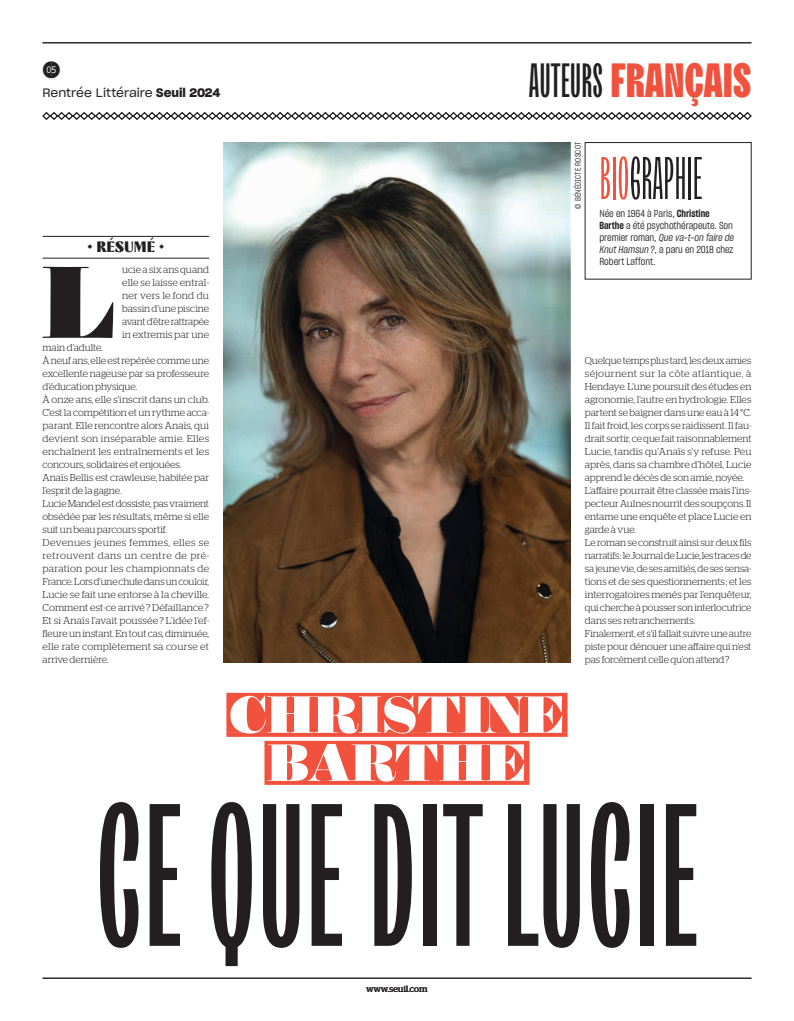
<style>
.page{position:relative;width:794px;height:1021px;background:#fff}
.page>*{position:absolute;margin:0;border:0;box-sizing:border-box;transform-origin:0 0}
.t1{font:500 202.4px "TT Trailers";color:#231f20}
.TEXTE_COURANT_STAG{font:116.7px "Obsidian Background";color:#231f20}
.t2{font:60px "Obsidian Background";color:#fff}
.t3{font:300 60px "TT Trailers";color:#231f20}
.t4{font:900 48px "TT Trailers";color:#f0523e}
.t5{font:18px "Whitney Index Black Round Lt 2";color:#231f20}
.t6{font:900 15px "TT Nooks Script";color:#231f20}
.t7{font:12px "Sharp Grotesk Book 20";letter-spacing:-.005em;color:#231f20}
.TEXTE_COURANT_STAG-2{font:300 10px/13px "Stag";color:#231f20;text-align:justify}
.BIO{font:10px/12px "Sharp Grotesk Book 15";letter-spacing:-.005em;color:#231f20}
.t8{font:9px "Stag";color:#231f20}
.t9{font:8px "Sharp Grotesk Book 15";letter-spacing:.025em;color:#231f20}
.s1{font-family:"Sharp Grotesk Semi Bold 20"}
.s2{font-size:20px}
.s3{font-weight:500;color:#231f20}
.s4{color:#f0523e}
.s5{font-family:"Sharp Grotesk Semi Bold 15"}
.s6{font-family:"Sharp Grotesk Book Italic 15"}
</style>
<div class="page">
<hr style="left:43px;top:43px;width:708px;height:1px;background:#231f20">
<svg style="left:42px;top:112px;width:710px;height:8px"></svg>
<hr style="left:43px;top:977px;width:708px;height:1px;background:#231f20">
<img style="left:223px;top:142px;width:347px;height:521px">
<hr style="left:43px;top:236px;width:166px;height:1px;background:#231f20">
<hr style="left:43px;top:258px;width:166px;height:1px;background:#231f20">
<div style="left:226px;top:692px;width:341px;height:40px;background:#f0523e"></div>
<svg style="left:226px;top:732px;width:341px;height:4px"></svg>
<div style="left:264px;top:740px;width:265px;height:40px;background:#f0523e"></div>
<svg style="left:264px;top:780px;width:265px;height:4px"></svg>
<p class="t5" style="left:43px;top:61px;width:20px">)5</p>
<p class="t7" style="left:43px;top:83px;width:179px">Rentrée Littéraire <span class="s1">Seuil 2024</span></p>
<p class="t6" style="left:87px;top:237px;width:79px"><span class="s2">˙</span> RÉSUMÉ <span class="s2">˙</span></p>
<p class="TEXTE_COURANT_STAG" style="left:42px;top:240px;width:76px">L</p>
<p class="TEXTE_COURANT_STAG-2" style="left:122px;top:262px;width:88px">ucie a six ans quand elle se laisse entraî&shy;ner vers le fond du bassin d’une piscine avant d’être rattrapée in extremis par une</p>
<p class="TEXTE_COURANT_STAG-2" style="left:43px;top:340px;width:62px">main d’adulte.</p>
<p class="TEXTE_COURANT_STAG-2" style="left:43px;top:353px;width:168px">À neuf ans, elle est repérée comme une excellente nageuse par sa professeure d’éducation physique.</p>
<p class="TEXTE_COURANT_STAG-2" style="left:43px;top:392px;width:168px">À onze ans, elle s’inscrit dans un club.<br>C’est la compétition et un rythme acca&shy;parant. Elle rencontre alors Anaïs, qui devient son inséparable amie. Elles enchaînent les entraînements et les concours, solidaires et enjouées.</p>
<p class="TEXTE_COURANT_STAG-2" style="left:43px;top:470px;width:168px">Anaïs Bellis est crawleuse, habitée par l’esprit de la gagne.</p>
<p class="TEXTE_COURANT_STAG-2" style="left:43px;top:496px;width:168px">Lucie Mandel est dossiste, pas vraiment obsédée par les résultats, même si elle suit un beau parcours sportif.</p>
<p class="TEXTE_COURANT_STAG-2" style="left:43px;top:535px;width:168px">Devenues jeunes femmes, elles se retrouvent dans un centre de pré&shy;paration pour les championnats de France. Lors d’une chute dans un couloir, Lucie se fait une entorse à la cheville.<br>Comment est-ce arrivé ? Défaillance ?<br>Et si Anaïs l’avait poussée ? L’idée l’ef&shy;fleure un instant. En tout cas, diminuée, elle rate complètement sa course et arrive dernière.</p>
<h3 class="t4" style="left:529px;top:54px;width:224px"><span class="s3">AUTEURS</span> FRANÇAIS</h3>
<p class="t9" style="left:572px;top:208px;width:68px;rotate:-90deg">© BÉNÉDICTE ROSCOT</p>
<p class="t3" style="left:599px;top:146px;width:104px"><span class="s4">BIO</span>GRAPHIE</p>
<p class="BIO" style="left:599px;top:207px;width:136px">Née en 1964 à Paris, <span class="s5">Christine<br>Barthe</span> a été psychothérapeute. Son premier roman, <span class="s6">Que va-t-on faire de<br>Knut Hamsun?</span>, a paru en 2018 chez<br>Robert Laffont.</p>
<p class="TEXTE_COURANT_STAG-2" style="left:585px;top:353px;width:168px">Quelque temps plus tard, les deux amies séjournent sur la côte atlantique, à Hendaye. L’une poursuit des études en agronomie, l’autre en hydrologie. Elles partent se baigner dans une eau à 14 °C.<br>Il fait froid, les corps se raidissent. Il fau&shy;drait sortir, ce que fait raisonnablement Lucie, tandis qu’Anaïs s’y refuse. Peu après, dans sa chambre d’hôtel, Lucie apprend le décès de son amie, noyée.</p>
<p class="TEXTE_COURANT_STAG-2" style="left:585px;top:483px;width:168px">L’affaire pourrait être classée mais l’ins&shy;pecteur Aulnes nourrit des soupçons. Il entame une enquête et place Lucie en garde à vue.</p>
<p class="TEXTE_COURANT_STAG-2" style="left:585px;top:535px;width:168px">Le roman se construit ainsi sur deux fils narratifs : le Journal de Lucie, les traces de sa jeune vie, de ses amitiés, de ses sensa&shy;tions et de ses questionnements ; et les interrogatoires menés par l’enquêteur, qui cherche à pousser son interlocutrice dans ses retranchements.</p>
<p class="TEXTE_COURANT_STAG-2" style="left:585px;top:626px;width:168px">Finalement, et s’il fallait suivre une autre piste pour dénouer une affaire qui n’est pas forcément celle qu’on attend ?</p>
<p class="t2" style="left:229px;top:682px;width:337px">CHRISTINE</p>
<p class="t2" style="left:267px;top:730px;width:261px">BARTHE</p>
<p class="t1" style="left:95px;top:768px;width:605px">CE QUE DIT LUCIE</p>
<p class="t8" style="left:366px;top:983px;width:63px">www.seuil.com</p>
</div>
